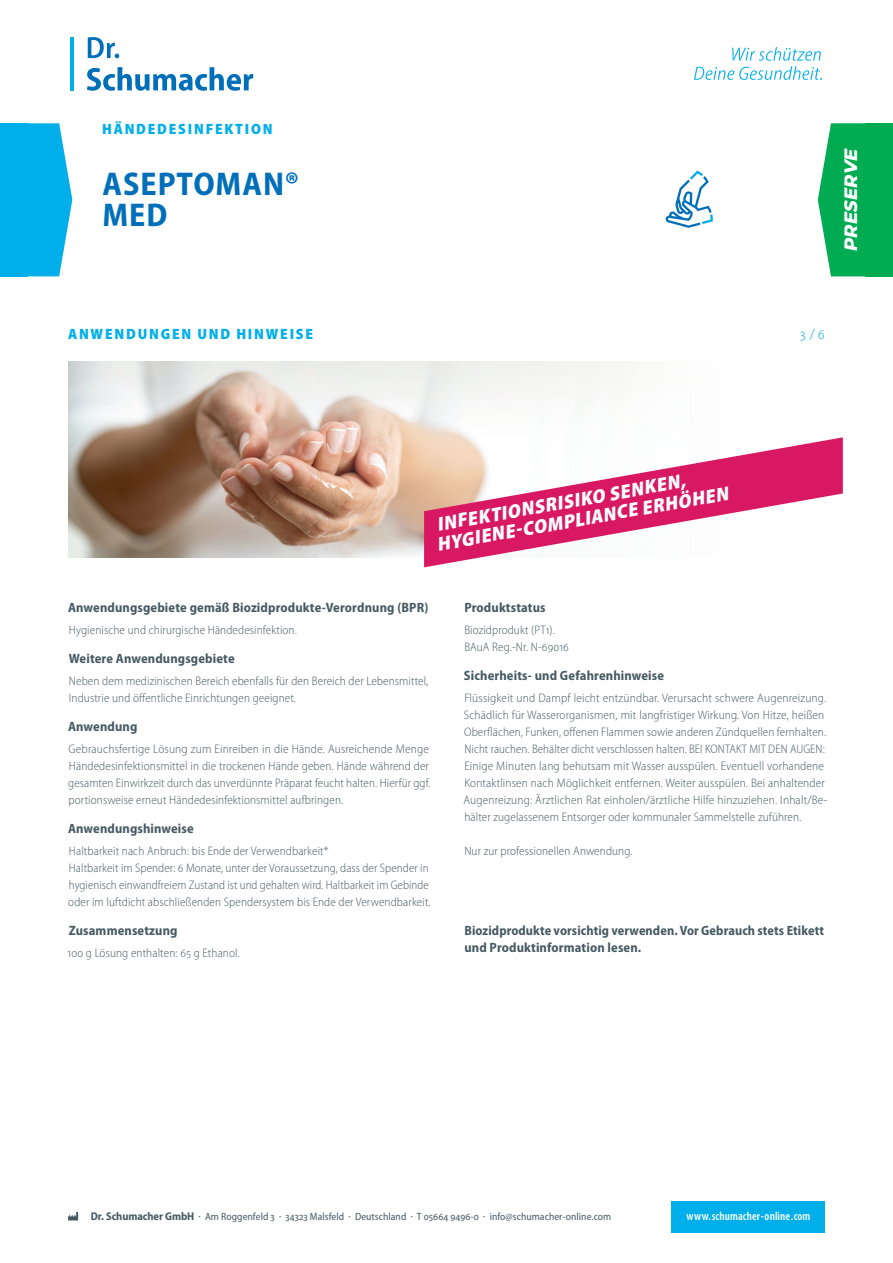
<style>
.page{position:relative;width:893px;height:1263px;background:#fff}
.page>*{position:absolute;margin:0;border:0;box-sizing:border-box;transform-origin:0 0}
.t1{font:700 semi-condensed 33px/30.8px "Myriad Pro";letter-spacing:.03em;color:#006fba}
.t2{font:italic 900 semi-condensed 19.8px "Myriad Pro";color:#fff}
.t3{font:italic 800 18px "Montserrat";color:#fff}
.Ueberschrift_cyan{font:900 semi-condensed 15px "Myriad Pro";letter-spacing:.12em;color:#00afea}
.t4{font:300 semi-condensed 15px "Myriad Pro";color:#00afea}
.Ueberschrift_grau{font:700 semi-condensed 13.5px/17px "Myriad Pro";letter-spacing:.01em;color:#465a64}
.Fliesstext{font:300 semi-condensed 12.3px/17px "Myriad Pro";letter-spacing:.01em;color:#465a64}
.t5{font:600 condensed 12px "Myriad Pro";letter-spacing:.01em;color:#fff}
.t6{font:semi-condensed 10.5px "Myriad Pro";letter-spacing:.005em;color:#465a64}
.s1{font-weight:700;font-size:11.25px}
</style>
<div class="page">
<div style="left:865px;top:123px;width:28px;height:153px;background:#00ab51"></div>
<svg style="left:818px;top:123px;width:47px;height:153px;background:#23b668"></svg>
<svg style="left:28px;top:123px;width:44px;height:153px;background:#24baec"></svg>
<div style="left:0;top:123px;width:28px;height:153px;background:#00afea"></div>
<svg style="left:665px;top:171px;width:48px;height:57px"></svg>
<hr style="left:70px;top:37px;width:4px;height:53px;background:#00afea">
<svg style="left:87px;top:67px;width:166px;height:24px"></svg>
<svg style="left:88px;top:37px;width:31px;height:21px"></svg>
<svg style="left:694px;top:47px;width:128px;height:33px"></svg>
<div style="left:672px;top:1201px;width:153px;height:32px;background:#00afea"></div>
<svg style="left:68px;top:1212px;width:10px;height:8px"></svg>
<img style="left:68px;top:361px;width:553px;height:196px">
<svg style="left:424px;top:437px;width:419px;height:130px"></svg>
<p class="Ueberschrift_cyan" style="left:102px;top:119px;width:172px">HÄNDEDESINFEKTION</p>
<h1 class="t1" style="left:102px;top:168px;width:198px">ASEPTOMAN®<br>MED</h1>
<p class="Ueberschrift_cyan" style="left:68px;top:324px;width:247px">ANWENDUNGEN UND HINWEISE</p>
<h3 class="t3" style="left:838px;top:251px;width:105px;rotate:-90deg">PRESERVE</h3>
<p class="t4" style="left:799px;top:325px;width:27px">3 / 6</p>
<p class="t2" style="left:435px;top:511px;width:254px;rotate:-10deg">INFEKTIONSRISIKO SENKEN,</p>
<p class="t2" style="left:435px;top:532px;width:297px;rotate:-10deg">HYGIENE-COMPLIANCE ERHÖHEN</p>
<p class="Ueberschrift_grau" style="left:68px;top:599px;width:362px">Anwendungsgebiete gemäß Biozidprodukte-Verordnung (BPR)</p>
<p class="Fliesstext" style="left:69px;top:621px;width:230px">Hygienische und chirurgische Händedesinfektion.</p>
<p class="Ueberschrift_grau" style="left:69px;top:650px;width:167px">Weitere Anwendungsgebiete</p>
<p class="Fliesstext" style="left:69px;top:672px;width:361px">Neben dem medizinischen Bereich ebenfalls für den Bereich der Lebensmittel,</p>
<p class="Fliesstext" style="left:69px;top:689px;width:229px">Industrie und öffentliche Einrichtungen geeignet.</p>
<p class="Ueberschrift_grau" style="left:68px;top:718px;width:71px">Anwendung</p>
<p class="Fliesstext" style="left:68px;top:740px;width:364px">Gebrauchsfertige Lösung zum Einreiben in die Hände. Ausreichende Menge Händedesinfektionsmittel in die trockenen Hände geben. Hände während der gesamten Einwirkzeit durch das unverdünnte Präparat feucht halten. Hierfür ggf. portionsweise erneut Händedesinfektionsmittel aufbringen.</p>
<p class="Ueberschrift_grau" style="left:68px;top:820px;width:127px">Anwendungshinweise</p>
<p class="Fliesstext" style="left:69px;top:842px;width:261px">Haltbarkeit nach Anbruch: bis Ende der Verwendbarkeit*</p>
<p class="Fliesstext" style="left:68px;top:859px;width:364px">Haltbarkeit im Spender: 6 Monate, unter der Voraussetzung, dass der Spender in hygienisch einwandfreiem Zustand ist und gehalten wird. Haltbarkeit im Gebinde oder im luftdicht abschließenden Spendersystem bis Ende der Verwendbarkeit.</p>
<p class="Ueberschrift_grau" style="left:69px;top:922px;width:110px">Zusammensetzung</p>
<p class="Fliesstext" style="left:68px;top:944px;width:174px">100 g Lösung enthalten: 65 g Ethanol.</p>
<p class="Ueberschrift_grau" style="left:464px;top:599px;width:83px">Produktstatus</p>
<p class="Fliesstext" style="left:464px;top:621px;width:92px">Biozidprodukt (PT1).</p>
<p class="Fliesstext" style="left:464px;top:638px;width:106px">BAuA Reg.-Nr. N-69016</p>
<p class="Ueberschrift_grau" style="left:464px;top:667px;width:202px">Sicherheits- und Gefahrenhinweise</p>
<p class="Fliesstext" style="left:464px;top:689px;width:364px">Flüssigkeit und Dampf leicht entzündbar. Verursacht schwere Augenreizung.<br>Schädlich für Wasserorganismen, mit langfristiger Wirkung. Von Hitze, heißen<br>Oberflächen, Funken, offenen Flammen sowie anderen Zündquellen fernhalten.</p>
<p class="Fliesstext" style="left:464px;top:740px;width:362px">Nicht rauchen. Behälter dicht verschlossen halten. BEI KONTAKT MIT DEN AUGEN:</p>
<p class="Fliesstext" style="left:463px;top:757px;width:366px">Einige Minuten lang behutsam mit Wasser ausspülen. Eventuell vorhandene Kontaktlinsen nach Möglichkeit entfernen. Weiter ausspülen. Bei anhaltender Augenreizung: Ärztlichen Rat einholen/ärztliche Hilfe hinzuziehen. Inhalt/Be&shy;hälter zugelassenem Entsorger oder kommunaler Sammelstelle zuführen.</p>
<p class="Fliesstext" style="left:464px;top:842px;width:170px">Nur zur professionellen Anwendung.</p>
<p class="Ueberschrift_grau" style="left:464px;top:922px;width:361px">Biozidprodukte vorsichtig verwenden. Vor Gebrauch stets Etikett und Produktinformation lesen.</p>
<p class="t6" style="left:91px;top:1210px;width:522px"><span class="s1">Dr. Schumacher GmbH</span> · Am Roggenfeld 3 · 34323 Malsfeld · Deutschland · T 05664 9496-0 · info@schumacher-online.com</p>
<p class="t5" style="left:686px;top:1209px;width:125px">www.schumacher-online.com</p>
</div>
